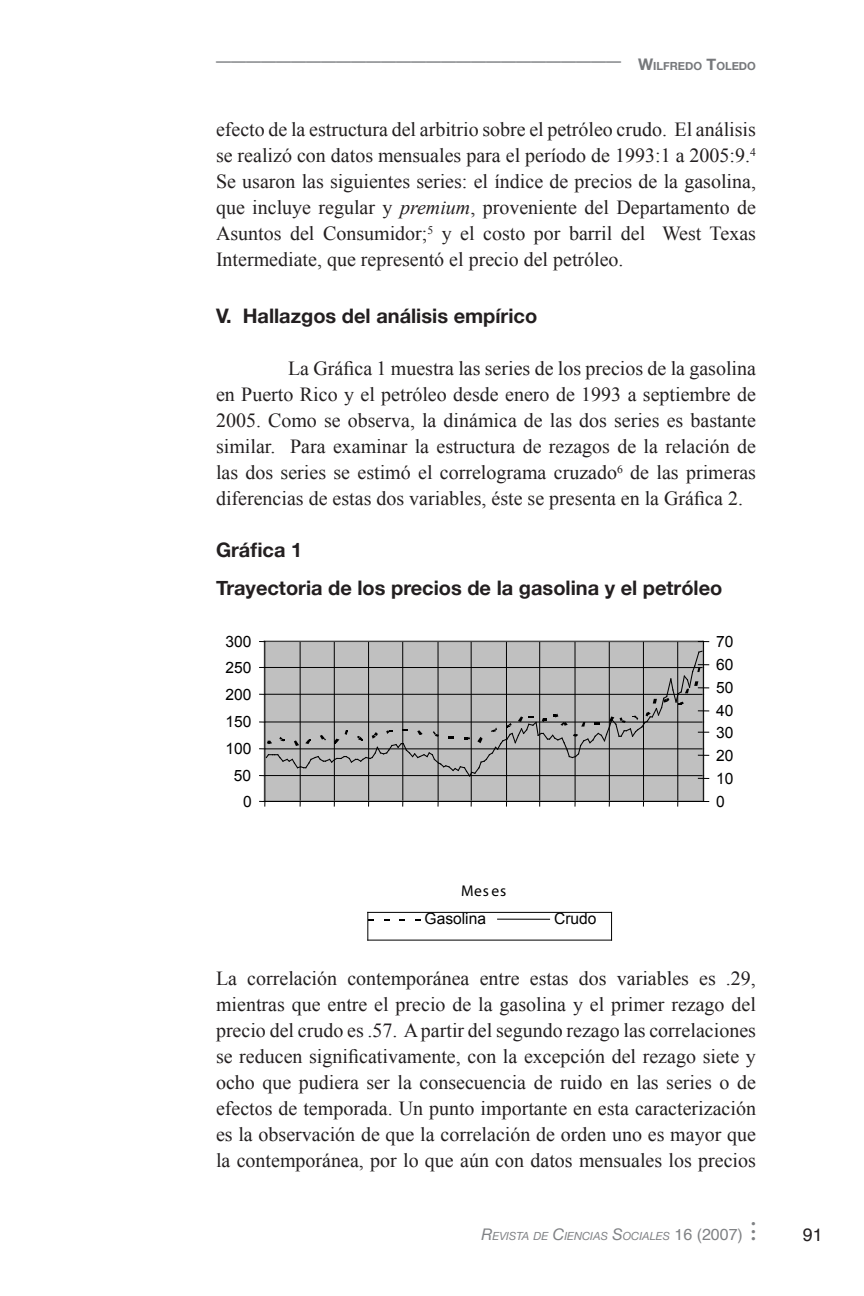
<style>
.page{position:relative;width:864px;height:1296px;background:#fff}
.page>*{position:absolute;margin:0;border:0;box-sizing:border-box;transform-origin:0 0}
.t1{font:30px "Times";color:#808285}
.t2{font:20px/26px "Times New Roman";color:#231f20;text-align:justify}
.Heading_1{font:700 20px "Helvetica Neue";color:#231f20}
.t3{font:18px "Helvetica";color:#231f20}
.t4{font:17.4px "Myriad Pro";letter-spacing:.11em;color:#000}
.t5{font:15.6px "Arial";letter-spacing:-.005em;color:#000}
.t6{font:15.6px "Myriad Pro";letter-spacing:.055em;color:#000}
.t7{font:italic 11.2px "Helvetica Neue";color:#808285}
.t8{font:700 11.2px "Helvetica Neue";color:#76787b}
.s1{font-size:16px}
.s2{font-style:italic}
.s3{font-family:"Helvetica";font-style:normal;font-size:16px}
</style>
<div class="page">
<div style="left:265px;top:642px;width:439px;height:160px;background:#c0c0c0"></div>
<hr style="left:300px;top:642px;width:1px;height:159px;background:#000">
<hr style="left:334px;top:642px;width:1px;height:159px;background:#000">
<hr style="left:368px;top:642px;width:1px;height:159px;background:#000">
<hr style="left:402px;top:642px;width:1px;height:159px;background:#000">
<hr style="left:438px;top:642px;width:1px;height:159px;background:#000">
<hr style="left:471px;top:642px;width:1px;height:159px;background:#000">
<hr style="left:506px;top:642px;width:1px;height:159px;background:#000">
<hr style="left:539px;top:642px;width:1px;height:159px;background:#000">
<hr style="left:575px;top:642px;width:1px;height:160px;background:#000">
<hr style="left:609px;top:642px;width:1px;height:160px;background:#000">
<hr style="left:643px;top:642px;width:1px;height:160px;background:#000">
<hr style="left:677px;top:642px;width:1px;height:160px;background:#000">
<hr style="left:264px;top:800px;width:439px;height:2px;background:#808080">
<hr style="left:264px;top:640px;width:439px;height:2px;background:#808080">
<hr style="left:264px;top:642px;width:1px;height:159px;background:#000">
<hr style="left:265px;top:801px;width:439px;height:1px;background:#000">
<hr style="left:703px;top:642px;width:1px;height:160px;background:#000">
<svg style="left:260px;top:650px;width:449px;height:129px"></svg>
<hr style="left:368px;top:940px;width:244px;height:1px;background:#000">
<svg style="left:611px;top:913px;width:1px;height:27px"></svg>
<hr style="left:368px;top:912px;width:244px;height:1px;background:#000">
<svg style="left:367px;top:912px;width:7px;height:28px"></svg>
<hr style="left:498px;top:919px;width:52px;height:1px;background:#000">
<h1 class="t1" style="left:216px;top:21px;width:406px">___________________________</h1>
<p class="t8" style="left:638px;top:59px;width:119px"><span class="s1">W</span>ilfredo <span class="s1">T</span>oledo</p>
<p class="t2" style="left:216px;top:116px;width:542px">efecto de la estructura del arbitrio sobre el petróleo crudo. El análisis se realizó con datos mensuales para el período de 1993:1 a 2005:9.<sup>4<br></sup>Se usaron las siguientes series: el índice de precios de la gasolina, que incluye regular y <span class="s2">premium</span>, proveniente del Departamento de Asuntos del Consumidor;<sup>5</sup> y el costo por barril del West Texas Intermediate, que representó el precio del petróleo.</p>
<p class="Heading_1" style="left:216px;top:304px;width:323px">V. Hallazgos del análisis empírico</p>
<p class="t2" style="left:216px;top:355px;width:542px;text-indent:72px">La Gráfica 1 muestra las series de los precios de la gasolina en Puerto Rico y el petróleo desde enero de 1993 a septiembre de 2005. Como se observa, la dinámica de las dos series es bastante similar. Para examinar la estructura de rezagos de la relación de las dos series se estimó el correlograma cruzado<sup>6</sup> de las primeras diferencias de estas dos variables, éste se presenta en la Gráfica 2.</p>
<p class="Heading_1" style="left:216px;top:538px;width:88px">Gráfica 1</p>
<p class="Heading_1" style="left:216px;top:576px;width:508px">Trayectoria de los precios de la gasolina y el petróleo</p>
<p class="t4" style="left:382px;top:583px;width:194px">gasolina y el petróleo</p>
<p class="t5" style="left:226px;top:633px;width:27px">300</p>
<p class="t5" style="left:226px;top:659px;width:27px">250</p>
<p class="t5" style="left:226px;top:685px;width:27px">200</p>
<p class="t5" style="left:226px;top:713px;width:27px">150</p>
<p class="t5" style="left:226px;top:740px;width:27px">100</p>
<p class="t5" style="left:234px;top:767px;width:19px">50</p>
<p class="t5" style="left:243px;top:793px;width:10px">0</p>
<p class="t6" style="left:461px;top:881px;width:47px">Meses</p>
<p class="t5" style="left:425px;top:910px;width:63px">Gasolina</p>
<p class="t5" style="left:554px;top:910px;width:44px">Crudo</p>
<p class="t5" style="left:716px;top:633px;width:19px">70</p>
<p class="t5" style="left:716px;top:656px;width:19px">60</p>
<p class="t5" style="left:716px;top:679px;width:19px">50</p>
<p class="t5" style="left:716px;top:702px;width:19px">40</p>
<p class="t5" style="left:716px;top:723px;width:19px">30</p>
<p class="t5" style="left:716px;top:746px;width:19px">20</p>
<p class="t5" style="left:716px;top:769px;width:19px">10</p>
<p class="t5" style="left:716px;top:793px;width:10px">0</p>
<p class="t2" style="left:216px;top:965px;width:542px">La correlación contemporánea entre estas dos variables es .29, mientras que entre el precio de la gasolina y el primer rezago del precio del crudo es .57. A partir del segundo rezago las correlaciones se reducen significativamente, con la excepción del rezago siete y ocho que pudiera ser la consecuencia de ruido en las series o de efectos de temporada. Un punto importante en esta caracterización es la observación de que la correlación de orden uno es mayor que la contemporánea, por lo que aún con datos mensuales los precios</p>
<p class="t7" style="left:482px;top:1229px;width:263px"><span class="s1">R</span>EVISTA DE <span class="s1">C</span>IENCIAS <span class="s1">S</span>OCIALES <span class="s3">16 (2007)</span></p>
<p class="t3" style="left:803px;top:1219px;width:22px">91</p>
</div>
